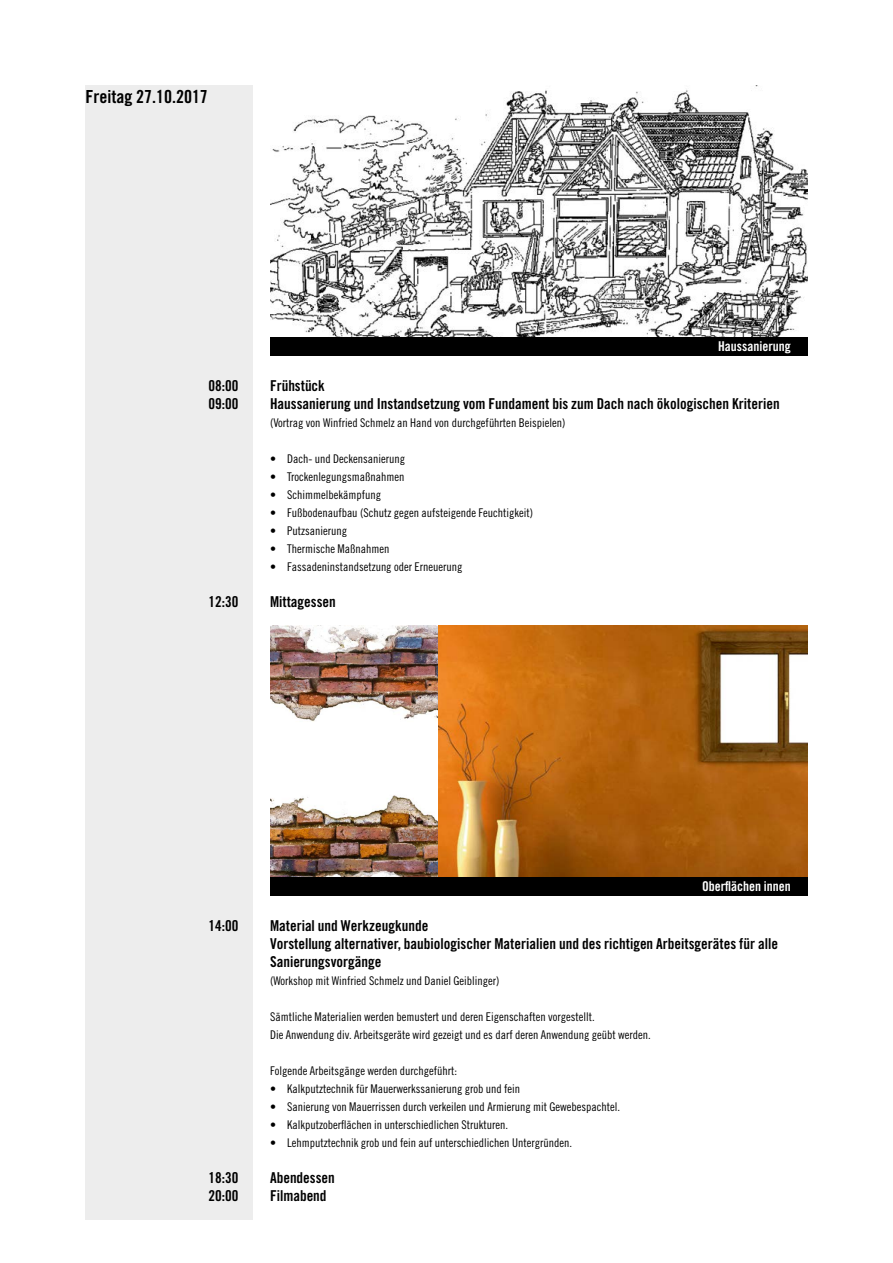
<style>
.page{position:relative;width:893px;height:1263px;background:#fff}
.page>*{position:absolute;margin:0;border:0;box-sizing:border-box;transform-origin:0 0}
.t1{font:18px "Trade Gothic Bold Cond Twenty";color:#000}
.t2{font:15px/18px "Trade Gothic Bold Cond Twenty";color:#000}
.t3{font:13.5px "Trade Gothic Bold Cond Twenty";color:#fff}
.t4{font:12px/18px "Trade Gothic Cond Eighteen";color:#000}
</style>
<div class="page">
<div style="left:85px;top:85px;width:168px;height:1134px;background:#ededed"></div>
<img style="left:270px;top:85px;width:538px;height:252px">
<img style="left:270px;top:625px;width:538px;height:252px">
<div style="left:270px;top:337px;width:538px;height:18px;background:#000"></div>
<div style="left:270px;top:877px;width:538px;height:18px;background:#000"></div>
<h1 class="t1" style="left:85px;top:86px;width:124px">Freitag 27.10.2017</h1>
<p class="t3" style="left:718px;top:338px;width:74px">Haussanierung</p>
<p class="t2" style="left:208px;top:377px;width:31px">08:00</p>
<p class="t2" style="left:270px;top:377px;width:56px">Frühstück</p>
<p class="t2" style="left:208px;top:395px;width:31px">09:00</p>
<p class="t2" style="left:270px;top:395px;width:511px">Haussanierung und Instandsetzung vom Fundament bis zum Dach nach ökologischen Kriterien</p>
<p class="t4" style="left:270px;top:414px;width:297px">(Vortrag von Winfried Schmelz an Hand von durchgeführten Beispielen)</p>
<p class="t4" style="left:270px;top:450px;width:137px">• Dach- und Deckensanierung</p>
<p class="t4" style="left:270px;top:468px;width:136px">• Trockenlegungsmaßnahmen</p>
<p class="t4" style="left:270px;top:486px;width:112px">• Schimmelbekämpfung</p>
<p class="t4" style="left:270px;top:504px;width:265px">• Fußbodenaufbau (Schutz gegen aufsteigende Feuchtigkeit)</p>
<p class="t4" style="left:270px;top:522px;width:78px">• Putzsanierung</p>
<p class="t4" style="left:270px;top:540px;width:121px">• Thermische Maßnahmen</p>
<p class="t4" style="left:270px;top:558px;width:194px">• Fassadeninstandsetzung oder Erneuerung</p>
<p class="t2" style="left:208px;top:593px;width:31px">12:30</p>
<p class="t2" style="left:270px;top:593px;width:67px">Mittagessen</p>
<p class="t3" style="left:702px;top:878px;width:90px">Oberflächen innen</p>
<p class="t2" style="left:208px;top:917px;width:31px">14:00</p>
<p class="t2" style="left:270px;top:917px;width:510px">Material und Werkzeugkunde<br>Vorstellung alternativer, baubiologischer Materialien und des richtigen Arbeitsgerätes für alle<br>Sanierungsvorgänge</p>
<p class="t4" style="left:270px;top:972px;width:231px">(Workshop mit Winfried Schmelz und Daniel Geiblinger)</p>
<p class="t4" style="left:270px;top:1008px;width:382px">Sämtliche Materialien werden bemustert und deren Eigenschaften vorgestellt.<br>Die Anwendung div. Arbeitsgeräte wird gezeigt und es darf deren Anwendung geübt werden.</p>
<p class="t4" style="left:270px;top:1062px;width:189px">Folgende Arbeitsgänge werden durchgeführt:</p>
<p class="t4" style="left:270px;top:1080px;width:252px">• Kalkputztechnik für Mauerwerkssanierung grob und fein</p>
<p class="t4" style="left:270px;top:1098px;width:352px">• Sanierung von Mauerrissen durch verkeilen und Armierung mit Gewebespachtel.</p>
<p class="t4" style="left:270px;top:1116px;width:240px">• Kalkputzoberflächen in unterschiedlichen Strukturen.</p>
<p class="t4" style="left:270px;top:1134px;width:303px">• Lehmputztechnik grob und fein auf unterschiedlichen Untergründen.</p>
<p class="t2" style="left:208px;top:1169px;width:31px">18:30</p>
<p class="t2" style="left:270px;top:1169px;width:66px">Abendessen</p>
<p class="t2" style="left:208px;top:1187px;width:31px">20:00</p>
<p class="t2" style="left:270px;top:1187px;width:58px">Filmabend</p>
</div>
